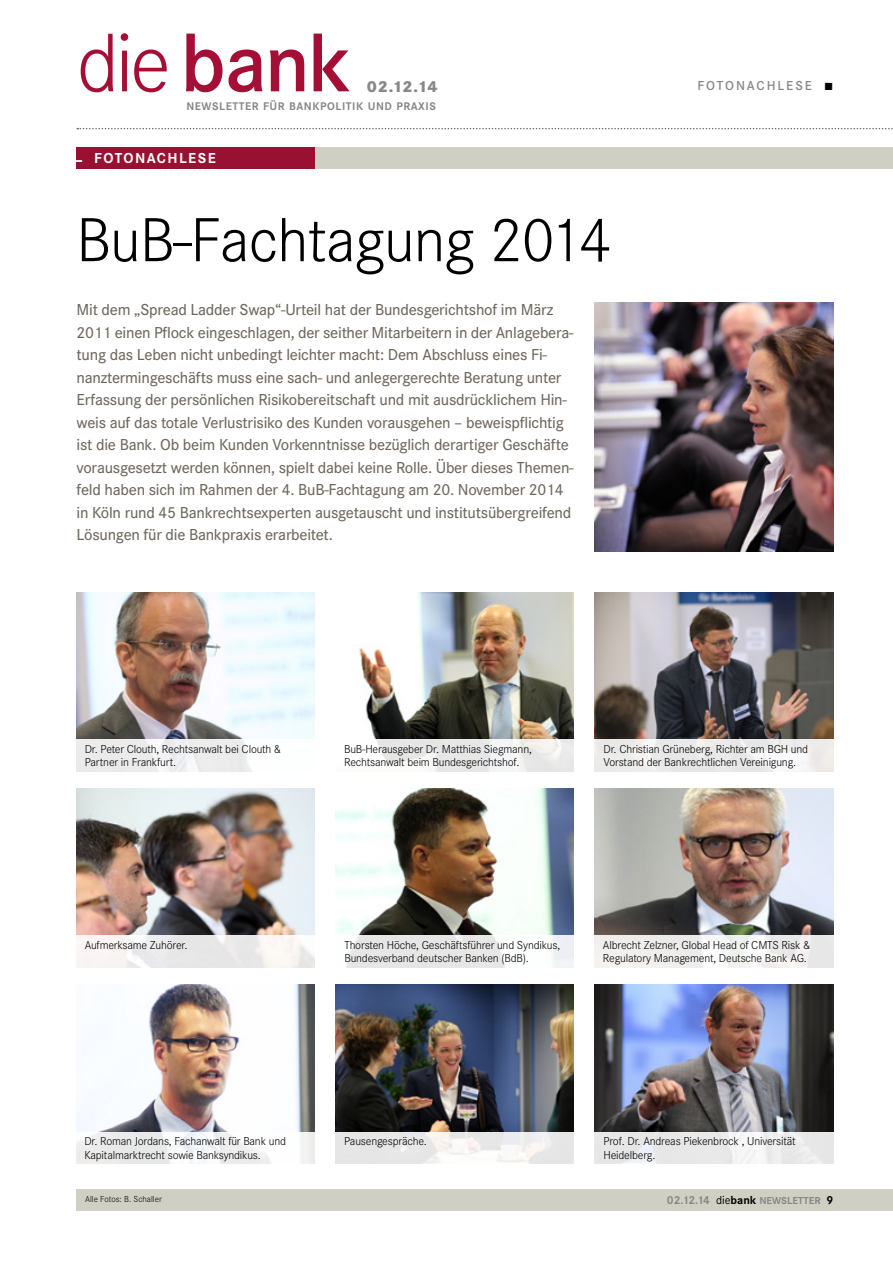
<style>
.page{position:relative;width:893px;height:1263px;background:#fff}
.page>*{position:absolute;margin:0;border:0;box-sizing:border-box;transform-origin:0 0}
.t1{font:600 86.1px "Corporate S";color:#a50f36}
.t2{font:300 64.5px "Corporate S";letter-spacing:-.015em;color:#000}
.t3{font:500 16.5px/22.5px "Corporate S";letter-spacing:-.015em;color:#6e675d}
.t4{font:800 16.5px "Corporate S";color:#878787}
.t5{font:700 15px "Corporate S";letter-spacing:.1em;color:#fff}
.t6{font:600 13.5px "Corporate S";letter-spacing:.15em;color:#878787}
.t7{font:300 12px/13.5px "Corporate S";letter-spacing:-.015em;color:#000}
.t8{font:700 11.55px "Corporate S";letter-spacing:.05em;color:#878787}
.t9{font:700 10.5px "Corporate S";color:#878787}
.t10{font:300 9px "Corporate S";color:#000}
.s1{font-weight:300}
.s2{font-family:"The Sans Black Expert";font-weight:400;font-size:12px}
.s3{font-family:"The Sans Bold Expert";font-weight:400;font-size:10.5px;color:#000}
.s4{font-size:12px}
.s5{font-weight:400;font-size:12px;color:#000}
.s6{font-size:12px;color:#000}
</style>
<div class="page">
<svg style="left:77px;top:128px;width:816px;height:1px"></svg>
<div style="left:76px;top:1189px;width:817px;height:22px;background:#d0cfc3"></div>
<div style="left:76px;top:147px;width:817px;height:21px;background:#d0cfc3"></div>
<div style="left:76px;top:147px;width:238px;height:21px;background:#981133"></div>
<img style="left:76px;top:592px;width:238px;height:148px">
<img style="left:358px;top:592px;width:216px;height:148px">
<img style="left:336px;top:788px;width:238px;height:148px">
<img style="left:595px;top:788px;width:238px;height:148px">
<img style="left:76px;top:788px;width:238px;height:148px">
<img style="left:76px;top:985px;width:238px;height:147px">
<img style="left:336px;top:985px;width:238px;height:147px">
<svg style="left:335px;top:1132px;width:239px;height:32px;fill:#e7e7e7"></svg>
<div style="left:74px;top:1132px;width:247px;height:34px;background:linear-gradient(to bottom,#f2f3f4,#f3f3f3)"></div>
<img style="left:595px;top:592px;width:238px;height:148px">
<img style="left:595px;top:302px;width:238px;height:249px">
<svg style="left:594px;top:740px;width:240px;height:32px;fill:#ebeaea"></svg>
<div style="left:70px;top:740px;width:247px;height:34px;background:linear-gradient(to bottom,#f0f1f1,#f5f5f5)"></div>
<svg style="left:376px;top:740px;width:198px;height:32px;fill:#e8e8e7"></svg>
<img style="left:595px;top:985px;width:238px;height:147px">
<svg style="left:594px;top:1132px;width:240px;height:32px;fill:#e8e8e8"></svg>
<svg style="left:76px;top:936px;width:239px;height:32px;fill:#ededee"></svg>
<svg style="left:346px;top:936px;width:228px;height:32px;fill:#e7e7e6"></svg>
<svg style="left:594px;top:936px;width:240px;height:32px;fill:#f1efed"></svg>
<h1 class="t1" style="left:77px;top:13px;width:276px"><span class="s1">die</span>bank</h1>
<p class="t8" style="left:186px;top:100px;width:251px">NEWSLETTER FÜR BANKPOLITIK UND PRAXIS</p>
<p class="t4" style="left:367px;top:76px;width:72px">02.12.14</p>
<p class="t5" style="left:76px;top:150px;width:141px"><span class="s2">¾</span> FOTONACHLESE</p>
<h2 class="t2" style="left:76px;top:204px;width:537px">BuB-Fachtagung 2014</h2>
<p class="t3" style="left:77px;top:298px;width:499px">Mit dem „Spread Ladder Swap“-Urteil hat der Bundesgerichtshof im März 2011 einen Pflock eingeschlagen, der seither Mitarbeitern in der Anlagebera&shy;tung das Leben nicht unbedingt leichter macht: Dem Abschluss eines Fi&shy;nanztermingeschäfts muss eine sach- und anlegergerechte Beratung unter Erfassung der persönlichen Risikobereitschaft und mit ausdrücklichem Hin&shy;weis auf das totale Verlustrisiko des Kunden vorausgehen – beweispflichtig ist die Bank. Ob beim Kunden Vorkenntnisse bezüglich derartiger Geschäfte vorausgesetzt werden können, spielt dabei keine Rolle. Über dieses Themen&shy;feld haben sich im Rahmen der 4. BuB-Fachtagung am 20. November 2014 in Köln rund 45 Bankrechtsexperten ausgetauscht und institutsübergreifend Lösungen für die Bankpraxis erarbeitet.</p>
<p class="t6" style="left:697px;top:78px;width:138px">FOTONACHLESE <span class="s3">ó</span></p>
<p class="t7" style="left:85px;top:742px;width:198px">Dr. Peter Clouth, Rechtsanwalt bei Clouth &amp;<br>Partner in Frankfurt.</p>
<p class="t7" style="left:344px;top:742px;width:189px">BuB-Herausgeber Dr. Matthias Siegmann,<br>Rechtsanwalt beim Bundesgerichtshof.</p>
<p class="t7" style="left:603px;top:742px;width:206px">Dr. Christian Grüneberg, Richter am BGH und<br>Vorstand der Bankrechtlichen Vereinigung.</p>
<p class="t7" style="left:85px;top:938px;width:104px">Aufmerksame Zuhörer.</p>
<p class="t7" style="left:344px;top:938px;width:217px">Thorsten Höche, Geschäftsführer und Syndikus,<br>Bundesverband deutscher Banken (BdB).</p>
<p class="t7" style="left:603px;top:938px;width:209px">Albrecht Zelzner, Global Head of CMTS Risk &amp;<br>Regulatory Management, Deutsche Bank AG.</p>
<p class="t7" style="left:84px;top:1134px;width:203px">Dr. Roman Jordans, Fachanwalt für Bank und</p>
<p class="t7" style="left:344px;top:1134px;width:84px">Pausengespräche.</p>
<p class="t7" style="left:84px;top:1148px;width:178px">Kapitalmarktrecht sowie Banksyndikus.</p>
<p class="t7" style="left:603px;top:1134px;width:194px">Prof. Dr. Andreas Piekenbrock , Universität<br>Heidelberg.</p>
<p class="t10" style="left:85px;top:1194px;width:78px">Alle Fotos: B. Schaller</p>
<p class="t9" style="left:667px;top:1195px;width:168px"><span class="s4">02.12.14</span> <span class="s5">die</span><span class="s6">bank</span> NEWSLETTER <span class="s6">9</span></p>
</div>
